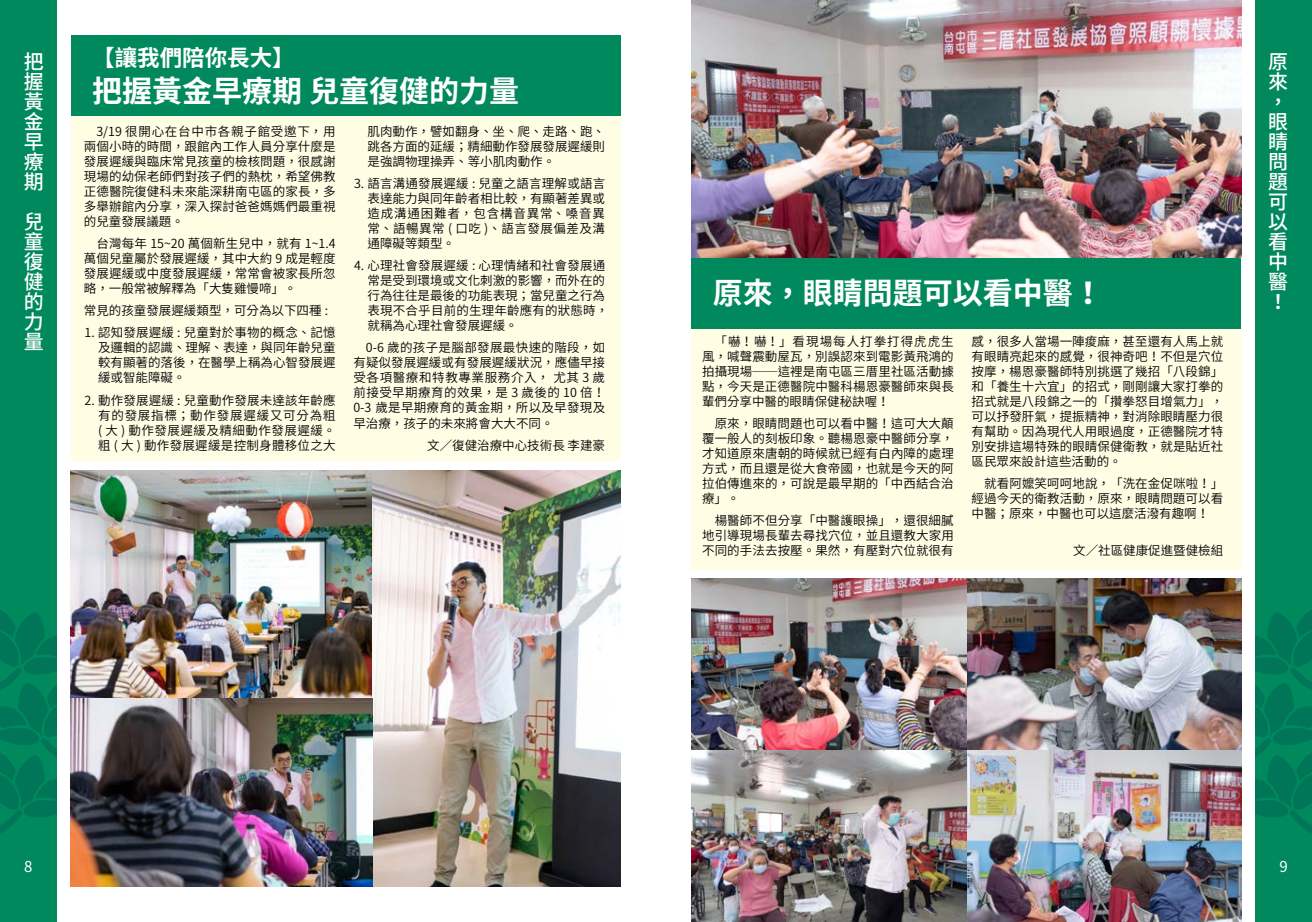
<style>
.page{position:relative;width:1312px;height:922px;background:#fff}
.page>*{position:absolute;margin:0;border:0;box-sizing:border-box;transform-origin:0 0}
.t1{font:700 30px "Noto Sans CJ Ktc";color:#fff}
.t2{font:700 22.5px "Noto Sans CJ Ktc";color:#fff}
.t3{font:500 20px/20px "Noto Sans CJ Ktc";color:#fff;text-align:justify}
.t4{font:15px "Noto Sans CJ Ktc";color:#fff}
.t5{font:600 12.5px/15px "Noto Sans CJ Ktc";letter-spacing:.005em;color:#000;text-align:justify}
</style>
<div class="page">
<div style="left:1254px;top:0;width:57px;height:921px;background:#00895d"></div>
<svg style="left:1254px;top:609px;width:57px;height:234px"></svg>
<div style="left:0;top:0;width:57px;height:921px;background:#00895d"></div>
<svg style="left:0;top:610px;width:57px;height:223px"></svg>
<div style="left:691px;top:257px;width:549px;height:72px;background:#00895d"></div>
<div style="left:691px;top:329px;width:549px;height:240px;background:#fffde4"></div>
<div style="left:71px;top:35px;width:549px;height:81px;background:#00895d"></div>
<div style="left:71px;top:116px;width:549px;height:345px;background:#fffde4"></div>
<img style="left:71px;top:470px;width:549px;height:416px">
<img style="left:691px;top:578px;width:549px;height:343px">
<img style="left:691px;top:0;width:549px;height:257px">
<h3 class="t3" style="left:24px;top:52px;width:21px">把握黃金早療期</h3>
<h3 class="t3" style="left:24px;top:212px;width:21px">兒童復健的力量</h3>
<h2 class="t2" style="left:92px;top:45px;width:204px">【讓我們陪你長大】</h2>
<h1 class="t1" style="left:92px;top:74px;width:428px">把握黃金早療期 兒童復健的力量</h1>
<p class="t5" style="left:84px;top:124px;width:253px">　3/19 很開心在台中市各親子館受邀下，用兩個小時的時間，跟館內工作人員分享什麼是發展遲緩與臨床常見孩童的檢核問題，很感謝現場的幼保老師們對孩子們的熱枕，希望佛教正德醫院復健科未來能深耕南屯區的家長，多多舉辦館內分享，深入探討爸爸媽媽們最重視的兒童發展議題。</p>
<p class="t5" style="left:84px;top:236px;width:253px">　台灣每年 15~20 萬個新生兒中，就有 1~1.4萬個兒童屬於發展遲緩，其中大約 9 成是輕度發展遲緩或中度發展遲緩，常常會被家長所忽略，一般常被解釋為「大隻雞慢啼」。</p>
<p class="t5" style="left:84px;top:303px;width:246px">常見的孩童發展遲緩類型，可分為以下四種 :</p>
<p class="t5" style="left:98px;top:325px;width:239px;text-indent:-13px">1. 認知發展遲緩 : 兒童對於事物的概念、記憶及邏輯的認識、理解、表達，與同年齡兒童較有顯著的落後，在醫學上稱為心智發展遲緩或智能障礙。</p>
<p class="t5" style="left:98px;top:392px;width:239px;text-indent:-13px">2. 動作發展遲緩 : 兒童動作發展未達該年齡應有的發展指標；動作發展遲緩又可分為粗( 大 ) 動作發展遲緩及精細動作發展遲緩。粗 ( 大 ) 動作發展遲緩是控制身體移位之大</p>
<p class="t5" style="left:367px;top:124px;width:239px">肌肉動作，譬如翻身、坐、爬、走路、跑、跳各方面的延緩；精細動作發展發展遲緩則是強調物理操弄、等小肌肉動作。</p>
<p class="t5" style="left:367px;top:176px;width:239px;text-indent:-13px">3. 語言溝通發展遲緩 : 兒童之語言理解或語言表達能力與同年齡者相比較，有顯著差異或造成溝通困難者，包含構音異常、嗓音異常、語暢異常 ( 口吃 )、語言發展偏差及溝通障礙等類型。</p>
<p class="t5" style="left:367px;top:258px;width:242px;text-align:left;text-indent:-13px">4. 心理社會發展遲緩 : 心理情緒和社會發展通常是受到環境或文化刺激的影響，而外在的行為往往是最後的功能表現；當兒童之行為表現不合乎目前的生理年齡應有的狀態時，就稱為心理社會發展遲緩。</p>
<p class="t5" style="left:353px;top:340px;width:253px">　0-6 歲的孩子是腦部發展最快速的階段，如有疑似發展遲緩或有發展遲緩狀況，應儘早接受各項醫療和特教專業服務介入， 尤其 3 歲前接受早期療育的效果，是 3 歲後的 10 倍！0-3 歲是早期療育的黃金期，所以及早發現及早治療，孩子的未來將會大大不同。</p>
<p class="t5" style="left:427px;top:437px;width:179px">文／復健治療中心技術長 李建豪</p>
<h1 class="t1" style="left:712px;top:276px;width:391px">原來，眼睛問題可以看中醫！</h1>
<p class="t5" style="left:702px;top:334px;width:253px">　「嚇！嚇！」看現場每人打拳打得虎虎生風，喊聲震動屋瓦，別誤認來到電影黃飛鴻的拍攝現場──這裡是南屯區三厝里社區活動據點，今天是正德醫院中醫科楊恩豪醫師來與長輩們分享中醫的眼睛保健秘訣喔！</p>
<p class="t5" style="left:702px;top:416px;width:253px">　原來，眼睛問題也可以看中醫！這可大大顛覆一般人的刻板印象。聽楊恩豪中醫師分享，才知道原來唐朝的時候就已經有白內障的處理方式，而且還是從大食帝國，也就是今天的阿拉伯傳進來的，可說是最早期的「中西結合治療」。</p>
<p class="t5" style="left:702px;top:513px;width:253px">　楊醫師不但分享「中醫護眼操」，還很細膩地引導現場長輩去尋找穴位，並且還教大家用不同的手法去按壓。果然，有壓對穴位就很有</p>
<p class="t5" style="left:971px;top:334px;width:253px">感，很多人當場一陣痠麻，甚至還有人馬上就有眼睛亮起來的感覺，很神奇吧！不但是穴位按摩，楊恩豪醫師特別挑選了幾招「八段錦」和「養生十六宜」的招式，剛剛讓大家打拳的招式就是八段錦之一的「攢拳怒目增氣力」，可以抒發肝氣，提振精神，對消除眼睛壓力很有幫助。因為現代人用眼過度，正德醫院才特別安排這場特殊的眼睛保健衛教，就是貼近社區民眾來設計這些活動的。</p>
<p class="t5" style="left:971px;top:476px;width:253px">　就看阿嬤笑呵呵地說，「洗在金促咪啦！」經過今天的衛教活動，原來，眼睛問題可以看中醫；原來，中醫也可以這麼活潑有趣啊！</p>
<p class="t5" style="left:1072px;top:543px;width:151px">文／社區健康促進暨健檢組</p>
<h3 class="t3" style="left:1267px;top:52px;width:21px;text-align:left">原來，眼睛問題可以看中醫！</h3>
<p class="t4" style="left:24px;top:858px;width:10px">8</p>
<p class="t4" style="left:1279px;top:858px;width:10px">9</p>
</div>
